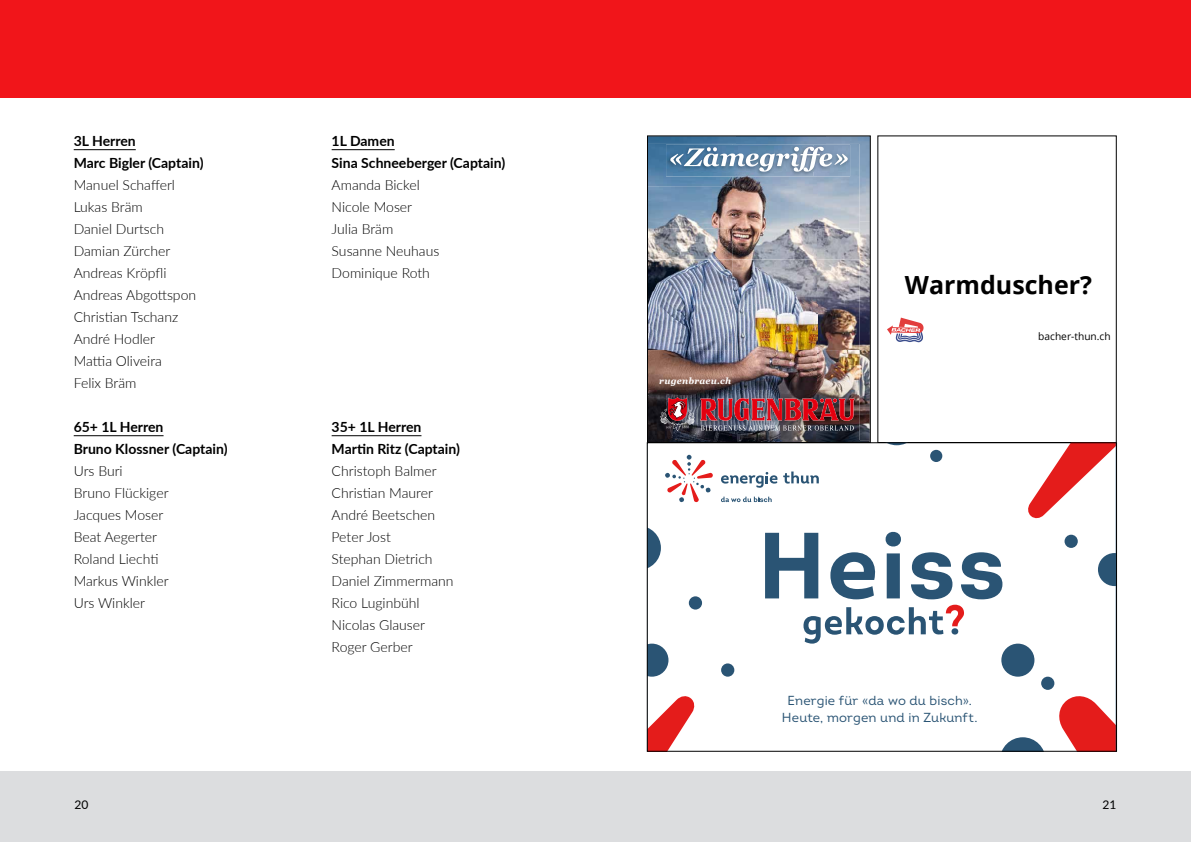
<style>
.page{position:relative;width:1191px;height:842px;background:#fff}
.page>*{position:absolute;margin:0;border:0;box-sizing:border-box;transform-origin:0 0}
.t1{font:700 25px "Open Sans";color:#000}
.t2{font:300 14px/22px "Lato";color:#000}
.t3{font:700 14px/22px "Lato";color:#000}
.t4{font:13.1px/17.7px "Intro";letter-spacing:.015em;color:#2a5474;text-align:center}
.t5{font:12px "Lato";color:#000}
.t6{font:10.2px "Open Sans";color:#000}
.t7{font:italic 700 8.9px "Georgia";letter-spacing:.03em;color:#fff}
</style>
<div class="page">
<div style="left:0;top:0;width:1191px;height:98px;background:#f1151a"></div>
<div style="left:0;top:771px;width:1191px;height:71px;background:#dcdddf"></div>
<hr style="left:74px;top:149px;width:62px;height:1px;background:#000">
<hr style="left:74px;top:435px;width:89px;height:1px;background:#000">
<hr style="left:332px;top:149px;width:63px;height:1px;background:#000">
<hr style="left:332px;top:435px;width:89px;height:1px;background:#000">
<img style="left:647px;top:135px;width:223px;height:307px">
<svg style="left:877px;top:135px;width:239px;height:307px"></svg>
<svg style="left:859px;top:441px;width:60px;height:1px"></svg>
<svg style="left:649px;top:444px;width:465px;height:305px"></svg>
<div style="left:647px;top:442px;width:469px;height:309px;border:1px solid #000"></div>
<p class="t3" style="left:74px;top:130px;width:131px">3L Herren<br>Marc Bigler (Captain)</p>
<p class="t2" style="left:74px;top:174px;width:124px">Manuel Schafferl<br>Lukas Bräm<br>Daniel Durtsch<br>Damian Zürcher<br>Andreas Kröpfli<br>Andreas Abgottspon<br>Christian Tschanz<br>André Hodler<br>Mattia Oliveira<br>Felix Bräm</p>
<p class="t3" style="left:74px;top:416px;width:155px">65+ 1L Herren<br>Bruno Klossner (Captain)</p>
<p class="t2" style="left:74px;top:460px;width:97px">Urs Buri<br>Bruno Flückiger<br>Jacques Moser<br>Beat Aegerter<br>Roland Liechti<br>Markus Winkler<br>Urs Winkler</p>
<p class="t3" style="left:332px;top:130px;width:175px">1L Damen<br>Sina Schneeberger (Captain)</p>
<p class="t2" style="left:332px;top:174px;width:109px">Amanda Bickel<br>Nicole Moser<br>Julia Bräm<br>Susanne Neuhaus<br>Dominique Roth</p>
<p class="t3" style="left:332px;top:416px;width:130px">35+ 1L Herren<br>Martin Ritz (Captain)</p>
<p class="t2" style="left:332px;top:460px;width:123px">Christoph Balmer<br>Christian Maurer<br>André Beetschen<br>Peter Jost<br>Stephan Dietrich<br>Daniel Zimmermann<br>Rico Luginbühl<br>Nicolas Glauser<br>Roger Gerber</p>
<p class="t7" style="left:659px;top:374px;width:74px">rugenbraeu.ch</p>
<h1 class="t1" style="left:905px;top:267px;width:189px">Warmduscher?</h1>
<p class="t6" style="left:1038px;top:330px;width:74px">bacher-thun.ch</p>
<p class="t4" style="left:782px;top:691px;width:197px">Energie für «da wo du bisch».<br>Heute, morgen und in Zukunft.</p>
<p class="t5" style="left:74px;top:796px;width:15px">20</p>
<p class="t5" style="left:1102px;top:796px;width:15px">21</p>
</div>
